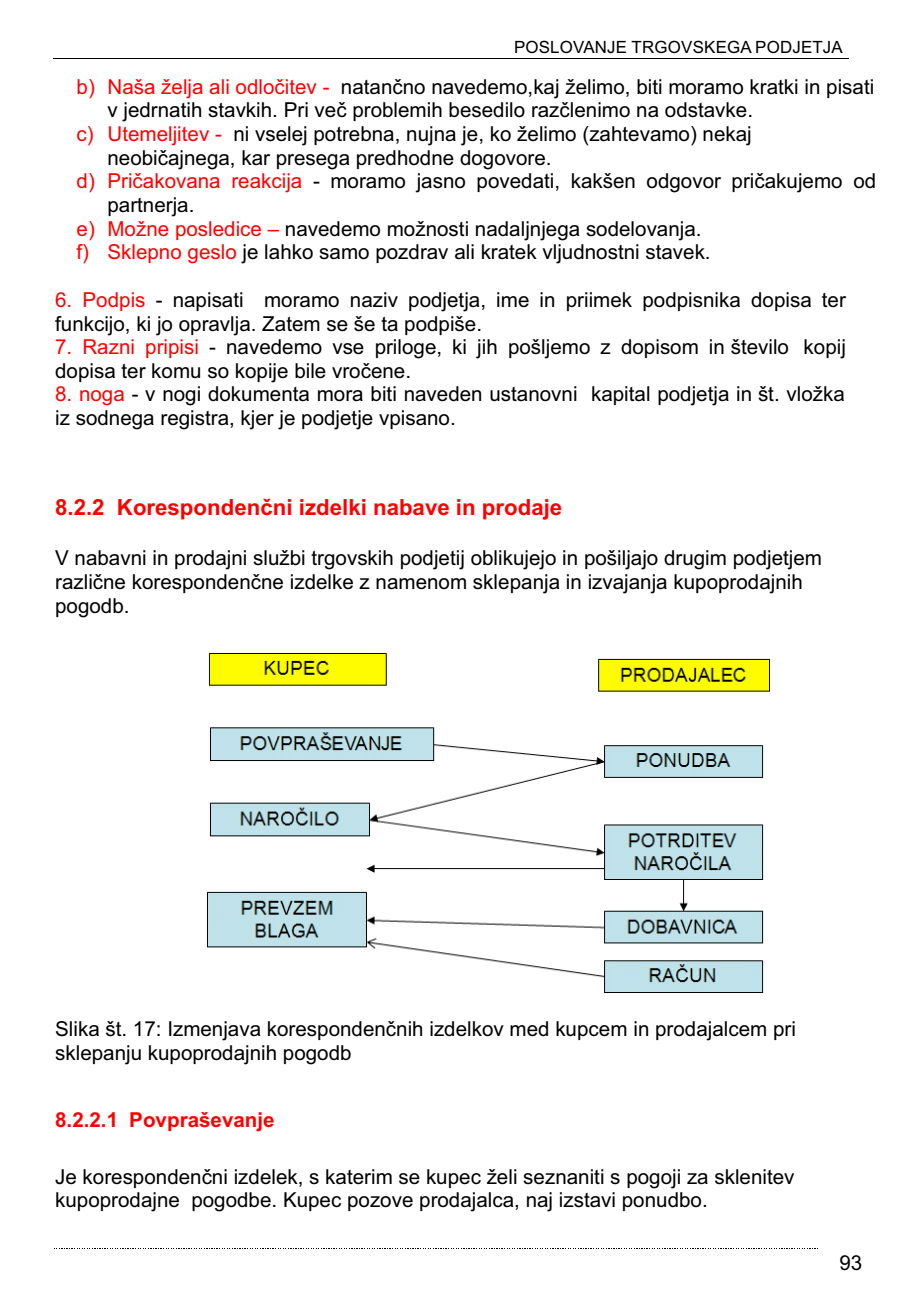
<style>
.page{position:relative;width:920px;height:1290px;background:#fff}
.page>*{position:absolute;margin:0;border:0;box-sizing:border-box;transform-origin:0 0}
.t1{font:700 22.2px "Arial";color:#f00}
.t2{font:20.55px/23.9px "Arial";color:#000}
.t3{font:700 20.55px "Arial";color:#f00}
.t4{font:16.95px "Arial";letter-spacing:.01em;color:#000}
.s1{color:#f00}
</style>
<div class="page">
<hr style="left:53px;top:58px;width:795px;height:1px;background:#000">
<svg style="left:54px;top:1248px;width:764px;height:1px"></svg>
<img style="left:207px;top:653px;width:563px;height:340px">
<p class="t4" style="left:514px;top:40px;width:330px">POSLOVANJE TRGOVSKEGA PODJETJA</p>
<p class="t2" style="left:77px;top:76px;width:799px"><span class="s1">b) Naša želja ali odločitev -</span> natančno navedemo,kaj želimo, biti moramo kratki in pisati</p>
<p class="t2" style="left:107px;top:100px;width:647px">v jedrnatih stavkih. Pri več problemih besedilo razčlenimo na odstavke.</p>
<p class="t2" style="left:77px;top:124px;width:677px"><span class="s1">c) Utemeljitev -</span> ni vselej potrebna, nujna je, ko želimo (zahtevamo) nekaj</p>
<p class="t2" style="left:107px;top:147px;width:446px">neobičajnega, kar presega predhodne dogovore.</p>
<p class="t2" style="left:77px;top:171px;width:801px"><span class="s1">d) Pričakovana reakcija</span> - moramo jasno povedati, kakšen odgovor pričakujemo od</p>
<p class="t2" style="left:107px;top:195px;width:88px">partnerja.</p>
<p class="t2" style="left:77px;top:219px;width:626px"><span class="s1">e) Možne posledice –</span> navedemo možnosti nadaljnjega sodelovanja.</p>
<p class="t2" style="left:77px;top:242px;width:636px"><span class="s1">f) Sklepno geslo</span> je lahko samo pozdrav ali kratek vljudnostni stavek.</p>
<p class="t2" style="left:55px;top:289px;width:792px"><span class="s1">6. Podpis</span> - napisati moramo naziv podjetja, ime in priimek podpisnika dopisa ter funkcijo, ki jo opravlja. Zatem se še ta podpiše.</p>
<p class="t2" style="left:55px;top:337px;width:792px"><span class="s1">7. Razni pripisi</span> - navedemo vse priloge, ki jih pošljemo z dopisom in število kopij dopisa ter komu so kopije bile vročene.</p>
<p class="t2" style="left:55px;top:384px;width:791px"><span class="s1">8. noga</span> - v nogi dokumenta mora biti naveden ustanovni kapital podjetja in št. vložka iz sodnega registra, kjer je podjetje vpisano.</p>
<p class="t1" style="left:55px;top:498px;width:509px">8.2.2 Korespondenčni izdelki nabave in prodaje</p>
<p class="t2" style="left:55px;top:548px;width:768px">V nabavni in prodajni službi trgovskih podjetij oblikujejo in pošiljajo drugim podjetjem različne korespondenčne izdelke z namenom sklepanja in izvajanja kupoprodajnih pogodb.</p>
<p class="t2" style="left:55px;top:1018px;width:742px">Slika št. 17: Izmenjava korespondenčnih izdelkov med kupcem in prodajalcem pri sklepanju kupoprodajnih pogodb</p>
<p class="t3" style="left:55px;top:1112px;width:221px">8.2.2.1 Povpraševanje</p>
<p class="t2" style="left:55px;top:1167px;width:741px;line-height:23.4px">Je korespondenčni izdelek, s katerim se kupec želi seznaniti s pogoji za sklenitev kupoprodajne pogodbe. Kupec pozove prodajalca, naj izstavi ponudbo.</p>
<p class="t2" style="left:839px;top:1252px;width:24px">93</p>
</div>
